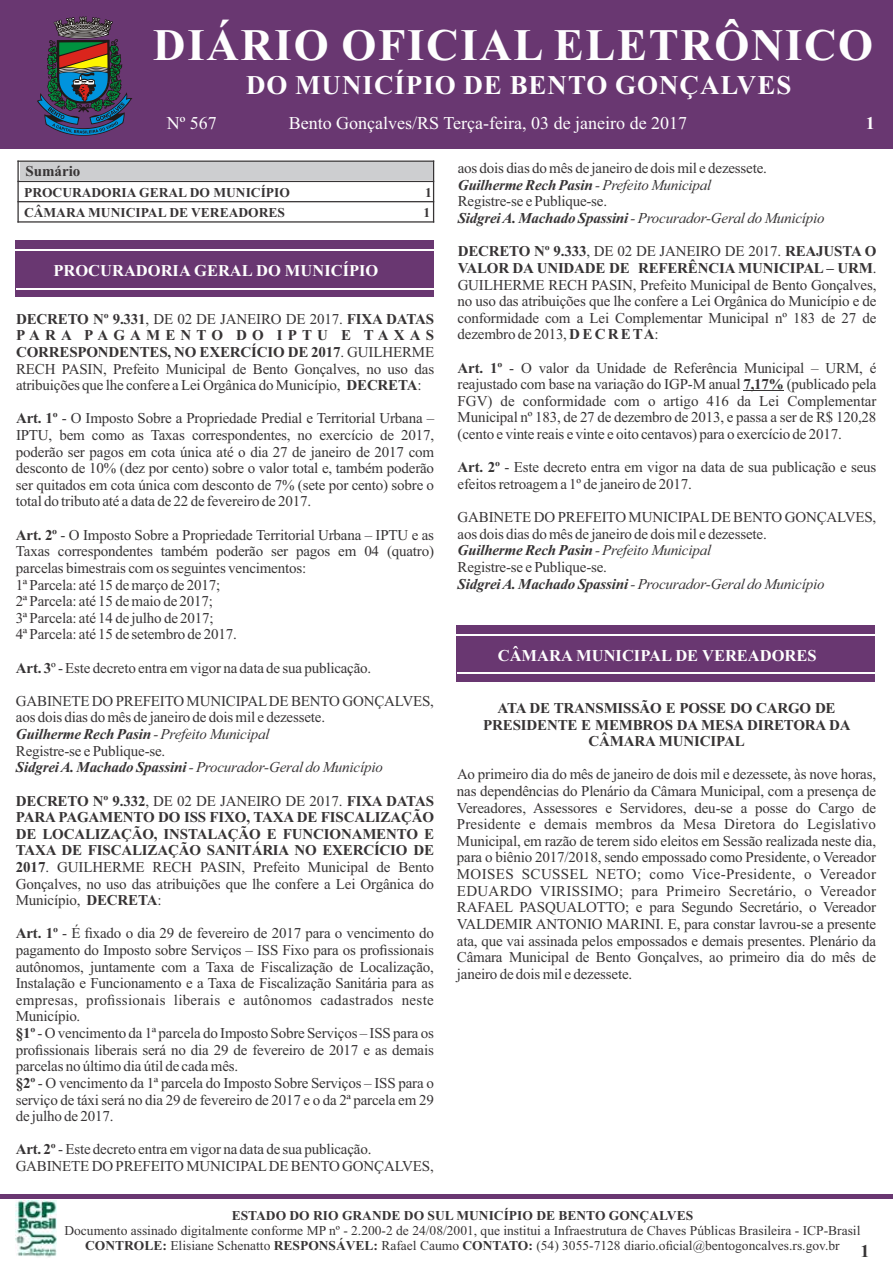
<style>
.page{position:relative;width:893px;height:1263px;background:#fff}
.page>*{position:absolute;margin:0;border:0;box-sizing:border-box;transform-origin:0 0}
.t1{font:700 45px "Times New Roman";letter-spacing:.035em;color:#fefefe}
.t2{font:700 27px "Times New Roman";letter-spacing:.035em;color:#fefefe}
.t3{font:18px "Times New Roman";color:#fefefe}
.t4{font:700 18px "Times New Roman";color:#373435}
.t5{font:700 18px "Times New Roman";color:#fefefe}
.t6{font:700 16.5px "Times New Roman";color:#fefefe}
.t7{font:15px/16.6px "Times New Roman";letter-spacing:-.01em;color:#373435}
.t8{font:700 15px/16.6px "Times New Roman";letter-spacing:-.01em;color:#373435;text-align:justify}
.t9{font:13.5px/15px "Times New Roman";color:#373435;text-align:center}
.t10{font:700 13.5px "Times New Roman";color:#373435}
.s1{font-weight:700}
.s2{font-weight:700;font-style:italic}
.s3{font-style:italic}
.s4{font-weight:400}
</style>
<div class="page">
<hr style="left:0;top:1194px;width:893px;height:4px;background:#693771">
<div style="left:0;top:0;width:893px;height:148px;background:#693771"></div>
<svg style="left:37px;top:17px;width:95px;height:119px"></svg>
<img style="left:16px;top:1201px;width:41px;height:56px">
<hr style="left:17px;top:161px;width:2px;height:62px;background:#373435">
<hr style="left:433px;top:161px;width:1px;height:62px;background:#373435">
<hr style="left:17px;top:221px;width:417px;height:2px;background:#373435">
<hr style="left:17px;top:201px;width:417px;height:1px;background:#373435">
<hr style="left:17px;top:181px;width:417px;height:1px;background:#373435">
<hr style="left:17px;top:161px;width:417px;height:1px;background:#373435">
<div style="left:20px;top:163px;width:413px;height:17px;background:#cdced0"></div>
<div style="left:16px;top:241px;width:418px;height:56px;background:#693771"></div>
<hr style="left:16px;top:288px;width:420px;height:1px;background:#fefefe">
<hr style="left:15px;top:249px;width:419px;height:2px;background:#fefefe">
<hr style="left:743px;top:391px;width:41px;height:1px;background:#373435">
<div style="left:457px;top:625px;width:418px;height:57px;background:#693771"></div>
<hr style="left:457px;top:672px;width:419px;height:2px;background:#fefefe">
<hr style="left:456px;top:634px;width:419px;height:1px;background:#fefefe">
<h1 class="t1" style="left:153px;top:30px;width:721px">DIÁRIO OFICIAL ELETRÔNICO</h1>
<h2 class="t2" style="left:246px;top:76px;width:547px">DO MUNICÍPIO DE BENTO GONÇALVES</h2>
<p class="t3" style="left:167px;top:117px;width:52px">Nº 567</p>
<p class="t3" style="left:289px;top:117px;width:400px">Bento Gonçalves/RS Terça-feira, 03 de janeiro de 2017</p>
<p class="t5" style="left:866px;top:117px;width:10px">1</p>
<p class="t8" style="left:25px;top:164px;width:57px">Sumário</p>
<p class="t10" style="left:24px;top:188px;width:267px">PROCURADORIA GERAL DO MUNICÍPIO</p>
<p class="t10" style="left:425px;top:188px;width:8px">1</p>
<p class="t10" style="left:24px;top:208px;width:262px">CÂMARA MUNICIPAL DE VEREADORES</p>
<p class="t10" style="left:423px;top:208px;width:8px">1</p>
<p class="t6" style="left:53px;top:265px;width:326px">PROCURADORIA GERAL DO MUNICÍPIO</p>
<p class="t7" style="left:16px;top:312px;width:420px;text-align:justify"><span class="s1">DECRETO Nº 9.331</span>, DE 02 DE JANEIRO DE 2017. <span class="s1">FIXA DATAS PARA PAGAMENTO DO IPTU E TAXAS CORRESPONDENTES, NO EXERCÍCIO DE 2017</span>. GUILHERME RECH PASIN, Prefeito Municipal de Bento Gonçalves, no uso das atribuições que lhe confere a Lei Orgânica do Município, <span class="s1">DECRETA</span>:</p>
<p class="t7" style="left:16px;top:411px;width:420px;text-align:justify"><span class="s1">Art. 1º</span> - O Imposto Sobre a Propriedade Predial e Territorial Urbana – IPTU, bem como as Taxas correspondentes, no exercício de 2017, poderão ser pagos em cota única até o dia 27 de janeiro de 2017 com desconto de 10% (dez por cento) sobre o valor total e, também poderão ser quitados em cota única com desconto de 7% (sete por cento) sobre o total do tributo até a data de 22 de fevereiro de 2017.</p>
<p class="t7" style="left:16px;top:528px;width:420px"><span class="s1">Art. 2º</span> - O Imposto Sobre a Propriedade Territorial Urbana – IPTU e as Taxas correspondentes também poderão ser pagos em 04 (quatro) parcelas bimestrais com os seguintes vencimentos:<br>1ª Parcela: até 15 de março de 2017;<br>2ª Parcela: até 15 de maio de 2017;<br>3ª Parcela: até 14 de julho de 2017;<br>4ª Parcela: até 15 de setembro de 2017.</p>
<p class="t7" style="left:16px;top:661px;width:357px"><span class="s1">Art. 3</span>º - Este decreto entra em vigor na data de sua publicação.</p>
<p class="t7" style="left:16px;top:694px;width:420px">GABINETE DO PREFEITO MUNICIPALDE BENTO GONÇALVES, aos dois dias do mês de janeiro de dois mil e dezessete.<br><span class="s2">Guilherme Rech Pasin</span> <span class="s3">- Prefeito Municipal<br></span>Registre-se e Publique-se.<br><span class="s2">Sidgrei A. Machado Spassini</span> <span class="s3">- Procurador-Geral do Município</span></p>
<p class="t8" style="left:16px;top:794px;width:420px">DECRETO Nº 9.332<span class="s4">, DE 02 DE JANEIRO DE 2017.</span> FIXA DATAS PARA PAGAMENTO DO ISS FIXO, TAXA DE FISCALIZAÇÃO DE LOCALIZAÇÃO, INSTALAÇÃO E FUNCIONAMENTO E TAXA DE FISCALIZAÇÃO SANITÁRIA NO EXERCÍCIO DE 2017<span class="s4">. GUILHERME RECH PASIN, Prefeito Municipal de Bento Gonçalves, no uso das atribuições que lhe confere a Lei Orgânica do Município,</span> DECRETA<span class="s4">:</span></p>
<p class="t7" style="left:16px;top:926px;width:420px"><span class="s1">Art. 1º</span> - É fixado o dia 29 de fevereiro de 2017 para o vencimento do pagamento do Imposto sobre Serviços – ISS Fixo para os profissionais autônomos, juntamente com a Taxa de Fiscalização de Localização, Instalação e Funcionamento e a Taxa de Fiscalização Sanitária para as empresas, profissionais liberais e autônomos cadastrados neste Município.<br><span class="s1">§1º</span> - O vencimento da 1ª parcela do Imposto Sobre Serviços – ISS para os profissionais liberais será no dia 29 de fevereiro de 2017 e as demais parcelas no último dia útil de cada mês.<br><span class="s1">§2º</span> - O vencimento da 1ª parcela do Imposto Sobre Serviços – ISS para o serviço de táxi será no dia 29 de fevereiro de 2017 e o da 2ª parcela em 29 de julho de 2017.</p>
<p class="t7" style="left:16px;top:1142px;width:420px"><span class="s1">Art. 2º</span> - Este decreto entra em vigor na data de sua publicação.<br>GABINETE DO PREFEITO MUNICIPALDE BENTO GONÇALVES,</p>
<p class="t7" style="left:458px;top:161px;width:368px">aos dois dias do mês de janeiro de dois mil e dezessete.<br><span class="s2">Guilherme Rech Pasin</span> <span class="s3">- Prefeito Municipal<br></span>Registre-se e Publique-se.<br><span class="s2">Sidgrei A. Machado Spassini</span> <span class="s3">- Procurador-Geral do Município</span></p>
<p class="t7" style="left:458px;top:244px;width:420px;text-align:justify"><span class="s1">DECRETO Nº 9.333</span>, DE 02 DE JANEIRO DE 2017. <span class="s1">REAJUSTA O VALOR DA UNIDADE DE REFERÊNCIA MUNICIPAL – URM</span>.<br>GUILHERME RECH PASIN, Prefeito Municipal de Bento Gonçalves, no uso das atribuições que lhe confere a Lei Orgânica do Município e de conformidade com a Lei Complementar Municipal nº 183 de 27 de dezembro de 2013, <span class="s1">D E C R E TA</span>:</p>
<p class="t7" style="left:458px;top:361px;width:420px;text-align:justify"><span class="s1">Art. 1º</span> - O valor da Unidade de Referência Municipal – URM, é reajustado com base na variação do IGP-M anual <span class="s1">7,17%</span> (publicado pela FGV) de conformidade com o artigo 416 da Lei Complementar Municipal nº 183, de 27 de dezembro de 2013, e passa a ser de R$ 120,28 (cento e vinte reais e vinte e oito centavos) para o exercício de 2017.</p>
<p class="t7" style="left:458px;top:460px;width:420px"><span class="s1">Art. 2º</span> - Este decreto entra em vigor na data de sua publicação e seus efeitos retroagem a 1º de janeiro de 2017.</p>
<p class="t7" style="left:457px;top:510px;width:420px">GABINETE DO PREFEITO MUNICIPALDE BENTO GONÇALVES, aos dois dias do mês de janeiro de dois mil e dezessete.<br><span class="s2">Guilherme Rech Pasin</span> <span class="s3">- Prefeito Municipal<br></span>Registre-se e Publique-se.<br><span class="s2">Sidgrei A. Machado Spassini</span> <span class="s3">- Procurador-Geral do Município</span></p>
<p class="t6" style="left:498px;top:650px;width:320px">CÂMARA MUNICIPAL DE VEREADORES</p>
<p class="t8" style="left:483px;top:701px;width:369px;text-align:center">ATA DE TRANSMISSÃO E POSSE DO CARGO DE<br>PRESIDENTE E MEMBROS DA MESA DIRETORA DA<br>CÂMARA MUNICIPAL</p>
<p class="t7" style="left:457px;top:767px;width:421px;text-align:justify">Ao primeiro dia do mês de janeiro de dois mil e dezessete, às nove horas, nas dependências do Plenário da Câmara Municipal, com a presença de Vereadores, Assessores e Servidores, deu-se a posse do Cargo de Presidente e demais membros da Mesa Diretora do Legislativo Municipal, em razão de terem sido eleitos em Sessão realizada neste dia, para o biênio 2017/2018, sendo empossado como Presidente, o Vereador MOISES SCUSSEL NETO; como Vice-Presidente, o Vereador EDUARDO VIRISSIMO; para Primeiro Secretário, o Vereador RAFAEL PASQUALOTTO; e para Segundo Secretário, o Vereador VALDEMIR ANTONIO MARINI. E, para constar lavrou-se a presente ata, que vai assinada pelos empossados e demais presentes. Plenário da Câmara Municipal de Bento Gonçalves, ao primeiro dia do mês de janeiro de dois mil e dezessete.</p>
<p class="t10" style="left:232px;top:1210px;width:463px">ESTADO DO RIO GRANDE DO SUL MUNICÍPIO DE BENTO GONÇALVES</p>
<p class="t9" style="left:64px;top:1224px;width:797px">Documento assinado digitalmente conforme MP nº - 2.200-2 de 24/08/2001, que institui a Infraestrutura de Chaves Públicas Brasileira - ICP-Brasil<br><span class="s1">CONTROLE:</span> Elisiane Schenatto <span class="s1">RESPONSÁVEL:</span> Rafael Caumo <span class="s1">CONTATO:</span> (54) 3055-7128 diario.oficial@bentogoncalves.rs.gov.br</p>
<p class="t4" style="left:861px;top:1245px;width:10px">1</p>
</div>
